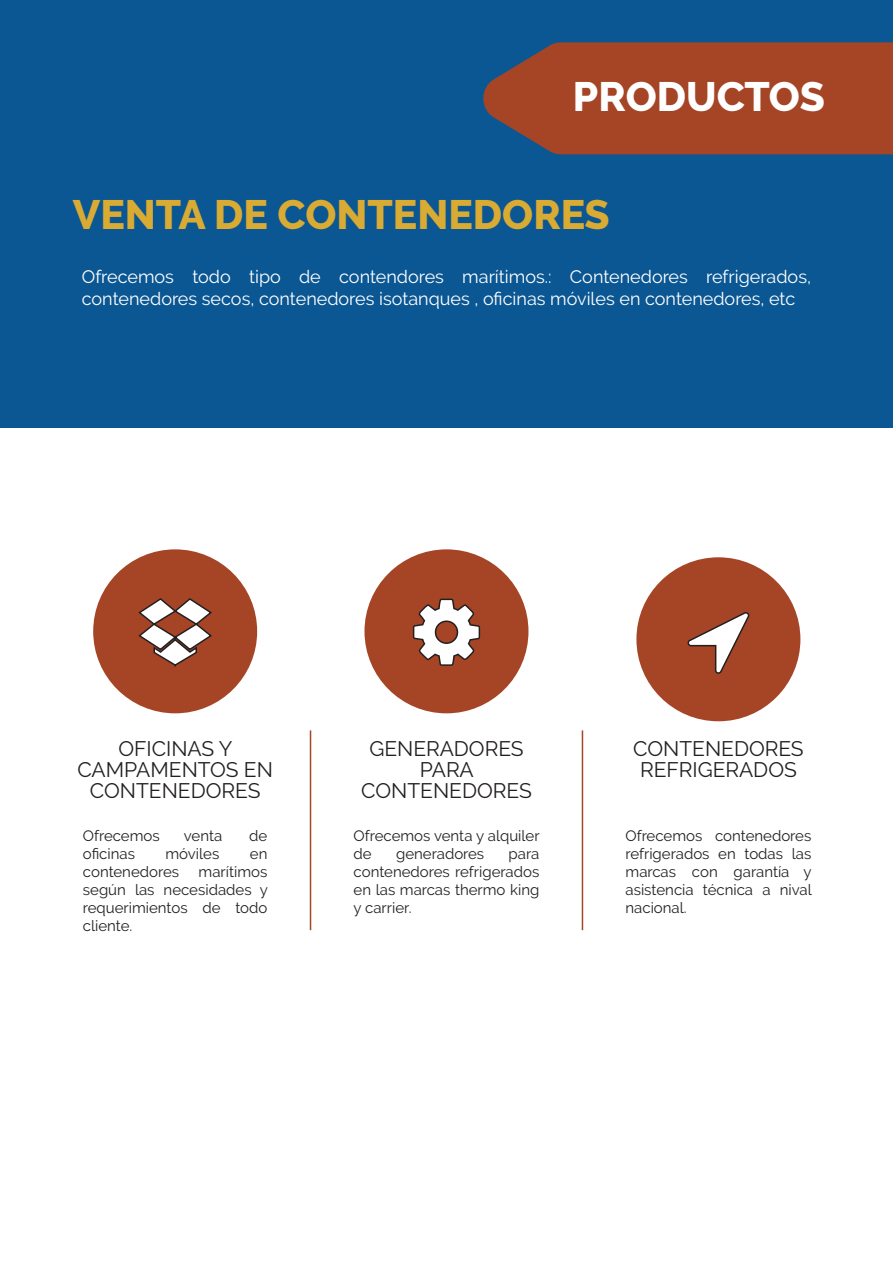
<style>
.page{position:relative;width:893px;height:1263px;background:#fff}
.page>*{position:absolute;margin:0;border:0;box-sizing:border-box;transform-origin:0 0}
.t1{font:800 40.95px "Raleway";color:#d9ab33}
.t2{font:800 40.95px "Raleway";color:#fff}
.t3{font:21px/21px "Raleway";color:#231f20;text-align:center}
.t4{font:18px/21.6px "Raleway";color:#fff}
.t5{font:15px/18px "Raleway";color:#231f20;text-align:justify}
</style>
<div class="page">
<div style="left:0;top:0;width:893px;height:428px;background:#0b5793"></div>
<svg style="left:483px;top:42px;width:410px;height:112px;background:#99462d"></svg>
<div style="left:93px;top:549px;width:164px;height:164px;background:#a54526;border-radius:50%"></div>
<div style="left:364px;top:549px;width:164px;height:164px;background:#a54526;border-radius:50%"></div>
<div style="left:636px;top:557px;width:164px;height:164px;background:#a54526;border-radius:50%"></div>
<hr style="left:310px;top:730px;width:1px;height:200px;background:#a54526">
<hr style="left:582px;top:730px;width:1px;height:200px;background:#a54526">
<svg style="left:138px;top:598px;width:74px;height:69px"></svg>
<svg style="left:412px;top:598px;width:69px;height:68px"></svg>
<svg style="left:687px;top:612px;width:63px;height:62px"></svg>
<h1 class="t2" style="left:573px;top:73px;width:253px">PRODUCTOS</h1>
<h1 class="t1" style="left:73px;top:191px;width:538px">VENTA DE CONTENEDORES</h1>
<p class="t4" style="left:82px;top:266px;width:731px">Ofrecemos todo tipo de contendores marítimos.: Contenedores refrigerados, contenedores secos, contenedores isotanques , oficinas móviles en contenedores, etc</p>
<h2 class="t3" style="left:77px;top:738px;width:197px">OFICINAS Y<br>CAMPAMENTOS EN<br>CONTENEDORES</h2>
<h2 class="t3" style="left:361px;top:738px;width:172px">GENERADORES<br>PARA<br>CONTENEDORES</h2>
<h2 class="t3" style="left:633px;top:738px;width:172px">CONTENEDORES<br>REFRIGERADOS</h2>
<p class="t5" style="left:83px;top:827px;width:78px">Ofrecemos</p>
<p class="t5" style="left:184px;top:827px;width:40px">venta</p>
<p class="t5" style="left:249px;top:827px;width:20px">de</p>
<p class="t5" style="left:83px;top:845px;width:54px">oficinas</p>
<p class="t5" style="left:165px;top:845px;width:55px">móviles</p>
<p class="t5" style="left:250px;top:845px;width:19px">en</p>
<p class="t5" style="left:83px;top:863px;width:98px">contenedores</p>
<p class="t5" style="left:83px;top:863px;width:186px;text-indent:116px">marítimos según las necesidades y requerimientos de todo cliente.</p>
<p class="t5" style="left:354px;top:827px;width:188px">Ofrecemos venta y alquiler de</p>
<p class="t5" style="left:396px;top:845px;width:90px">generadores</p>
<p class="t5" style="left:354px;top:845px;width:187px;text-indent:155px">para contenedores refrigerados en las marcas thermo king y carrier.</p>
<p class="t5" style="left:626px;top:827px;width:188px">Ofrecemos contenedores refrigerados en todas las marcas con garantía y asistencia técnica a nival nacional.</p>
</div>
